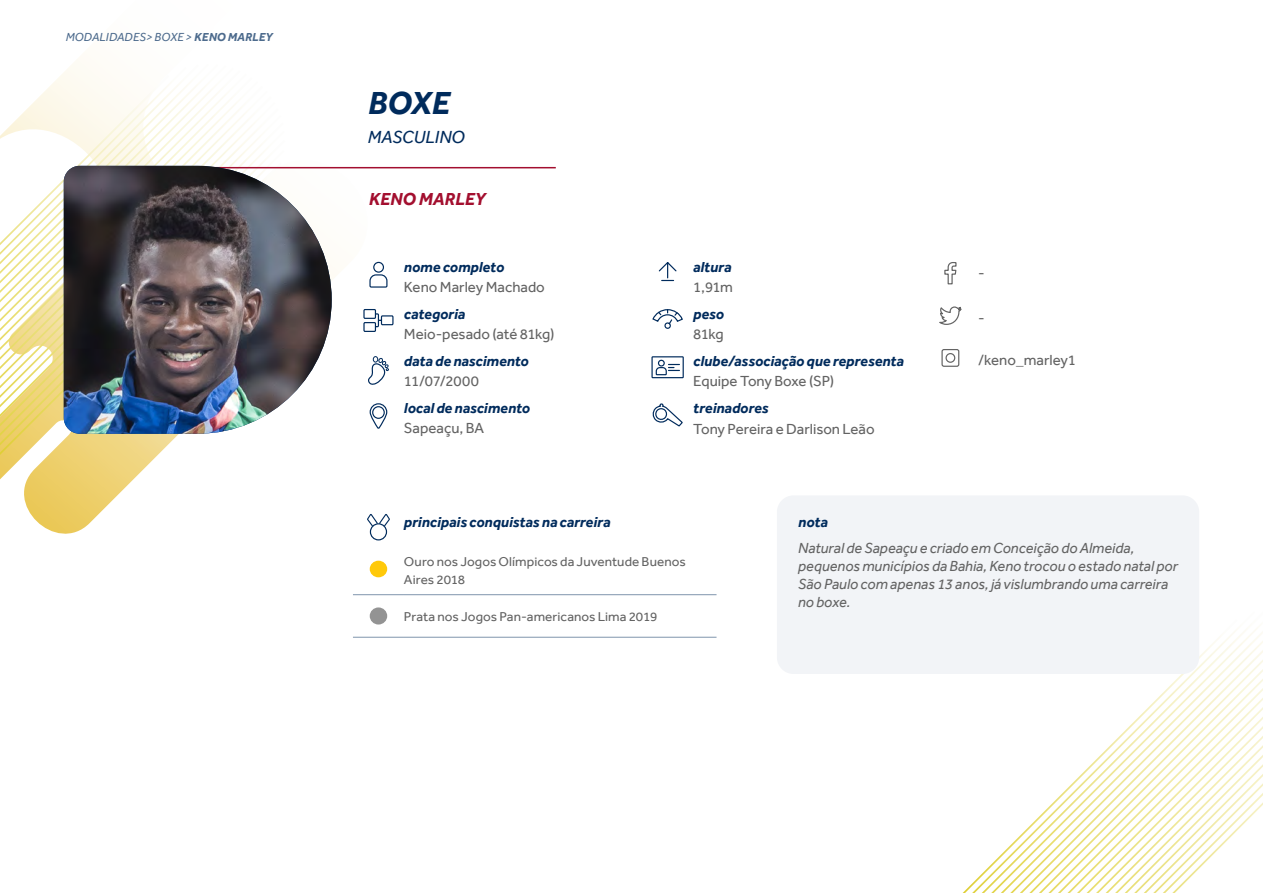
<style>
.page{position:relative;width:1263px;height:893px;background:#fff}
.page>*{position:absolute;margin:0;border:0;box-sizing:border-box;transform-origin:0 0}
.t1{font:italic 700 33px "Effra";color:#002b5c}
.t2{font:italic 700 18px "Effra";color:#a30f2f}
.t3{font:italic 18px "Effra";color:#002b5c}
.t4{font:italic 15px/18px "Effra";color:#636363}
.t5{font:italic 700 15px "Effra";letter-spacing:-.005em;color:#002b5c}
.t6{font:15px "Effra";color:#636363}
.t7{font:13.2px/17.5px "Effra";letter-spacing:.005em;color:#636363}
.t8{font:italic 12px "Effra";letter-spacing:.01em;color:#4d6b8d}
.s1{font-weight:700}
</style>
<div class="page">
<svg style="left:5px;top:123px;width:252px;height:8px"></svg>
<svg style="left:0;top:131px;width:260px;height:9px"></svg>
<svg style="left:71px;top:140px;width:191px;height:10px"></svg>
<svg style="left:35px;top:150px;width:230px;height:373px"></svg>
<svg style="left:29px;top:162px;width:236px;height:358px"></svg>
<svg style="left:0;top:180px;width:265px;height:332px"></svg>
<svg style="left:962px;top:675px;width:301px;height:218px"></svg>
<svg style="left:970px;top:684px;width:293px;height:209px"></svg>
<svg style="left:980px;top:694px;width:283px;height:199px"></svg>
<svg style="left:993px;top:707px;width:270px;height:186px"></svg>
<svg style="left:1010px;top:724px;width:253px;height:169px"></svg>
<svg style="left:369px;top:261px;width:19px;height:27px"></svg>
<svg style="left:363px;top:309px;width:31px;height:23px"></svg>
<svg style="left:368px;top:356px;width:21px;height:29px"></svg>
<svg style="left:369px;top:403px;width:19px;height:26px"></svg>
<svg style="left:944px;top:262px;width:13px;height:23px"></svg>
<svg style="left:939px;top:306px;width:23px;height:19px"></svg>
<svg style="left:941px;top:349px;width:19px;height:18px"></svg>
<hr style="left:103px;top:167px;width:453px;height:1px;background:#a30f2f">
<img style="left:64px;top:166px;width:268px;height:268px">
<svg style="left:658px;top:262px;width:19px;height:20px"></svg>
<svg style="left:652px;top:309px;width:31px;height:20px"></svg>
<svg style="left:651px;top:356px;width:33px;height:23px"></svg>
<svg style="left:652px;top:403px;width:31px;height:24px"></svg>
<div style="left:777px;top:495px;width:422px;height:179px;background:#f2f4f7;border-radius:17px"></div>
<hr style="left:353px;top:594px;width:51px;height:1px;background:#8095ad">
<hr style="left:404px;top:594px;width:312px;height:1px;background:#8095ad">
<hr style="left:353px;top:637px;width:51px;height:1px;background:#8095ad">
<hr style="left:404px;top:637px;width:312px;height:1px;background:#8095ad">
<div style="left:370px;top:523px;width:17px;height:17px;border:1px solid #002b5c;border-radius:50%"></div>
<svg style="left:367px;top:514px;width:23px;height:14px"></svg>
<div style="left:370px;top:561px;width:17px;height:16px;background:#ffc90a;border-radius:50%"></div>
<div style="left:370px;top:607px;width:17px;height:17px;background:#939393;border-radius:50%"></div>
<p class="t8" style="left:66px;top:30px;width:209px">MODALIDADES&gt; Boxe &gt; <span class="s1">KENO MARLEY</span></p>
<h1 class="t1" style="left:368px;top:83px;width:83px">BOXE</h1>
<p class="t3" style="left:368px;top:127px;width:99px">MASCULINO</p>
<p class="t2" style="left:369px;top:188px;width:118px">KENO MARLEY</p>
<p class="t5" style="left:404px;top:258px;width:102px">nome completo</p>
<p class="t6" style="left:404px;top:278px;width:142px">Keno Marley Machado</p>
<p class="t5" style="left:404px;top:305px;width:63px">categoria</p>
<p class="t6" style="left:404px;top:325px;width:152px">Meio-pesado (até 81kg)</p>
<p class="t5" style="left:404px;top:352px;width:126px">data de nascimento</p>
<p class="t6" style="left:404px;top:372px;width:76px">11/07/2000</p>
<p class="t5" style="left:404px;top:399px;width:128px">local de nascimento</p>
<p class="t6" style="left:404px;top:420px;width:82px">Sapeaçu, BA</p>
<p class="t5" style="left:693px;top:258px;width:40px">altura</p>
<p class="t6" style="left:693px;top:278px;width:41px">1,91m</p>
<p class="t5" style="left:693px;top:305px;width:32px">peso</p>
<p class="t6" style="left:693px;top:325px;width:32px">81kg</p>
<p class="t5" style="left:693px;top:352px;width:212px">clube/associação que representa</p>
<p class="t6" style="left:693px;top:373px;width:142px">Equipe Tony Boxe (SP)</p>
<p class="t5" style="left:693px;top:399px;width:77px">treinadores</p>
<p class="t6" style="left:693px;top:420px;width:183px">Tony Pereira e Darlison Leão</p>
<p class="t6" style="left:978px;top:264px;width:8px">-</p>
<p class="t6" style="left:978px;top:309px;width:8px">-</p>
<p class="t6" style="left:978px;top:351px;width:99px">/keno_marley1</p>
<p class="t5" style="left:404px;top:513px;width:208px">principais conquistas na carreira</p>
<p class="t7" style="left:404px;top:553px;width:283px">Ouro nos Jogos Olímpicos da Juventude Buenos<br>Aires 2018</p>
<p class="t7" style="left:404px;top:608px;width:255px">Prata nos Jogos Pan-americanos Lima 2019</p>
<p class="t5" style="left:798px;top:513px;width:31px">nota</p>
<p class="t4" style="left:798px;top:539px;width:381px">Natural de Sapeaçu e criado em Conceição do Almeida, pequenos municípios da Bahia, Keno trocou o estado natal por São Paulo com apenas 13 anos, já vislumbrando uma carreira no boxe.</p>
</div>
